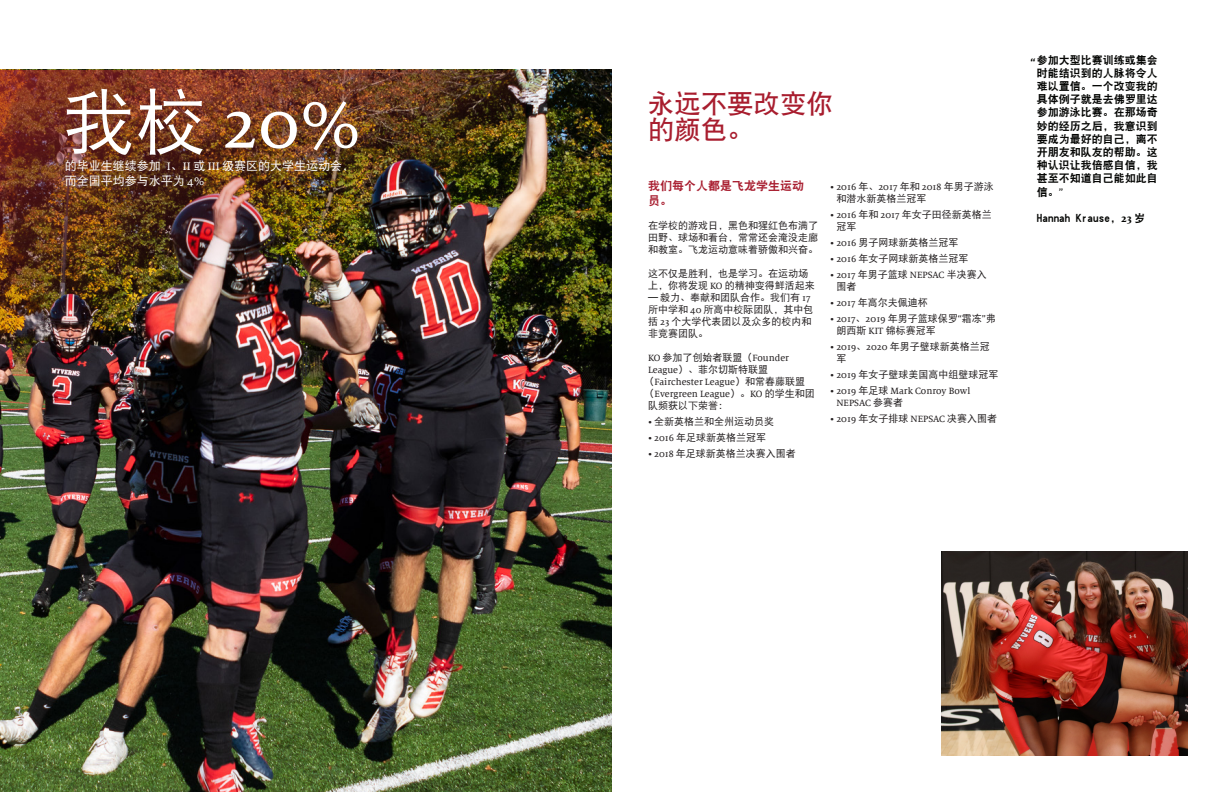
<style>
.page{position:relative;width:1224px;height:792px;background:#fff}
.page>*{position:absolute;margin:0;border:0;box-sizing:border-box;transform-origin:0 0}
.t1{font:72px "Milo Serif Web W04 Text";color:#fff}
.t2{font:26.4px/26.4px "DF Hei W7";color:#a81d2e}
.t3{font:12px/14.4px "DF Hei W5";color:#fff}
.t4{font:12px/14.4px "DF Hei W9";color:#a81d2f}
.t5{font:11px/13.2px "DF Hei W9";color:#040503;text-align:justify}
.t6{font:700 11px "Milo Serif Web W04";color:#040503}
.t7{font:10px/12px "DF Hei W5";color:#231f20}
.t8{font:10px/12px "Milo Serif Web W04 Text";color:#231f20}
.s1{font-family:"DF Hei W5"}
.s2{font-family:"Milo Serif Web W04 Text"}
.s3{color:#040503}
.s4{font-family:"Milo Serif Web W04";font-weight:700}
</style>
<div class="page">
<img style="left:526px;top:70px;width:86px;height:722px">
<img style="left:0;top:70px;width:526px;height:722px">
<img style="left:942px;top:552px;width:246px;height:204px">
<p class="t1" style="left:63px;top:84px;width:299px"><span class="s1">我校</span> 20%</p>
<p class="t3" style="left:65px;top:159px;width:291px">的毕业生继续参加 <span class="s2">I</span>、<span class="s2">II</span> 或 <span class="s2">III</span> 级赛区的大学生运动会，而全国平均参与水平为 <span class="s2">4%</span></p>
<p class="t2" style="left:648px;top:90px;width:186px">永远不要改变你的颜色。</p>
<p class="t4" style="left:648px;top:179px;width:157px">我们每个人都是飞龙学生运动员。</p>
<p class="t7" style="left:648px;top:219px;width:171px;text-align:justify">在学校的游戏日，黑色和猩红色布满了田野、球场和看台，常常还会淹没走廊和教室。飞龙运动意味着骄傲和兴奋。</p>
<p class="t7" style="left:648px;top:267px;width:168px">这不仅是胜利，也是学习。在运动场上，你将发现 <span class="s2">KO</span> 的精神变得鲜活起来</p>
<p class="t7" style="left:648px;top:291px;width:167px"><span class="s3">—</span> 毅力、奉献和团队合作。我们有 <span class="s2">17</span>所中学和 <span class="s2">40</span> 所高中校际团队，其中包括 <span class="s2">23</span> 个大学代表团以及众多的校内和非竞赛团队。</p>
<p class="t8" style="left:648px;top:352px;width:142px">KO <span class="s1">参加了创始者联盟（</span>Founder</p>
<p class="t7" style="left:648px;top:363px;width:122px"><span class="s2">League</span>）、菲尔切斯特联盟</p>
<p class="t8" style="left:645px;top:376px;width:162px"><span class="s1">（</span>Fairchester League<span class="s1">）和常春藤联盟</span></p>
<p class="t8" style="left:645px;top:388px;width:172px"><span class="s1">（</span>Evergreen League<span class="s1">）。</span>KO <span class="s1">的学生和团</span></p>
<p class="t7" style="left:648px;top:399px;width:81px">队频获以下荣誉：</p>
<p class="t7" style="left:648px;top:415px;width:128px"><span class="s2">•</span> 全新英格兰和全州运动员奖</p>
<p class="t7" style="left:648px;top:431px;width:120px"><span class="s2">• 2016</span> 年足球新英格兰冠军</p>
<p class="t7" style="left:648px;top:447px;width:149px"><span class="s2">• 2018</span> 年足球新英格兰决赛入围者</p>
<p class="t7" style="left:836px;top:181px;width:159px;text-indent:-6px"><span class="s2">• 2016</span> 年、<span class="s2">2017</span> 年和 <span class="s2">2018</span> 年男子游泳和潜水新英格兰冠军</p>
<p class="t7" style="left:836px;top:209px;width:157px;text-indent:-6px"><span class="s2">• 2016</span> 年和 <span class="s2">2017</span> 年女子田径新英格兰冠军</p>
<p class="t7" style="left:830px;top:237px;width:130px"><span class="s2">• 2016</span> 男子网球新英格兰冠军</p>
<p class="t7" style="left:830px;top:253px;width:140px"><span class="s2">• 2016</span> 年女子网球新英格兰冠军</p>
<p class="t8" style="left:836px;top:269px;width:152px;text-indent:-6px">• 2017 <span class="s1">年男子篮球</span> NEPSAC <span class="s1">半决赛入围者</span></p>
<p class="t7" style="left:830px;top:297px;width:99px"><span class="s2">• 2017</span> 年高尔夫佩迪杯</p>
<p class="t7" style="left:836px;top:313px;width:161px;text-indent:-6px"><span class="s2">• 2017</span>、<span class="s2">2019</span> 年男子篮球保罗<span class="s2">“</span>霜冻<span class="s2">”</span>弗朗西斯 <span class="s2">KIT</span> 锦标赛冠军</p>
<p class="t7" style="left:836px;top:341px;width:155px;text-indent:-6px"><span class="s2">• 2019</span>、<span class="s2">2020</span> 年男子壁球新英格兰冠军</p>
<p class="t7" style="left:830px;top:369px;width:170px"><span class="s2">• 2019</span> 年女子壁球美国高中组壁球冠军</p>
<p class="t8" style="left:836px;top:385px;width:136px;text-indent:-6px">• 2019 <span class="s1">年足球</span> Mark Conroy Bowl<br>NEPSAC <span class="s1">参赛者</span></p>
<p class="t8" style="left:830px;top:413px;width:169px">• 2019 <span class="s1">年女子排球</span> NEPSAC <span class="s1">决赛入围者</span></p>
<p class="t5" style="left:1037px;top:53px;width:122px">参加大型比赛训练或集会时能结识到的人脉将令人难以置信。一个改变我的具体例子就是去佛罗里达参加游泳比赛。在那场奇妙的经历之后，我意识到要成为最好的自己，离不开朋友和队友的帮助。这种认识让我倍感自信，我甚至不知道自己能如此自信。<span class="s2">”</span></p>
<p class="t5" style="left:1037px;top:211px;width:110px">Hannah Krause，<span class="s4">23</span> 岁</p>
<p class="t6" style="left:1030px;top:56px;width:7px">“</p>
</div>
